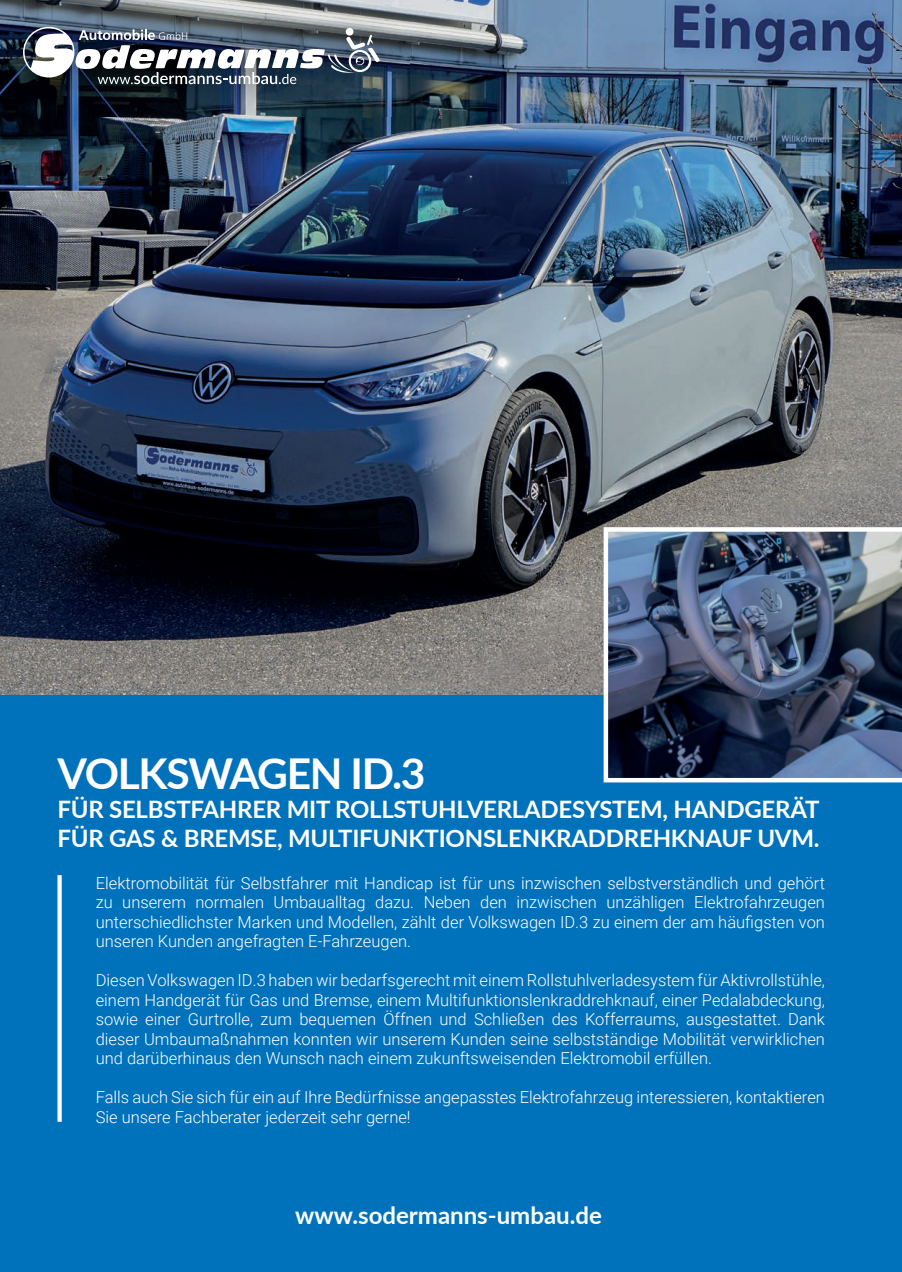
<style>
.page{position:relative;width:902px;height:1272px;background:#fff}
.page>*{position:absolute;margin:0;border:0;box-sizing:border-box;transform-origin:0 0}
.t1{font:700 42.45px "Lato";letter-spacing:-.03em;color:#fff}
.t2{font:700 24px/28.8px "Lato";letter-spacing:-.01em;color:#fff}
.t3{font:300 16.5px/19.5px "Roboto";color:#fff;text-align:justify}
</style>
<div class="page">
<img style="left:0;top:0;width:901px;height:695px">
<div style="left:0;top:695px;width:901px;height:576px;background:#0072bc"></div>
<div style="left:57px;top:875px;width:5px;height:246px;background:#fff"></div>
<img style="left:603px;top:527px;width:298px;height:255px">
<img style="left:0;top:0;width:409px;height:117px">
<svg style="left:23px;top:27px;width:356px;height:57px"></svg>
<h1 class="t1" style="left:57px;top:742px;width:369px">VOLKSWAGEN ID.3</h1>
<h2 class="t2" style="left:57px;top:794px;width:763px">FÜR SELBSTFAHRER MIT ROLLSTUHLVERLADESYSTEM, HANDGERÄT<br>FÜR GAS &amp; BREMSE, MULTIFUNKTIONSLENKRADDREHKNAUF UVM.</h2>
<p class="t3" style="left:96px;top:872px;width:730px">Elektromobilität für Selbstfahrer mit Handicap ist für uns inzwischen selbstverständlich und gehört zu unserem normalen Umbaualltag dazu. Neben den inzwischen unzähligen Elektrofahrzeugen unterschiedlichster Marken und Modellen, zählt der Volkswagen ID.3 zu einem der am häufigsten von unseren Kunden angefragten E-Fahrzeugen.</p>
<p class="t3" style="left:96px;top:969px;width:730px">Diesen Volkswagen ID.3 haben wir bedarfsgerecht mit einem Rollstuhlverladesystem für Aktivrollstühle, einem Handgerät für Gas und Bremse, einem Multifunktionslenkraddrehknauf, einer Pedalabdeckung, sowie einer Gurtrolle, zum bequemen Öffnen und Schließen des Kofferraums, ausgestattet. Dank dieser Umbaumaßnahmen konnten wir unserem Kunden seine selbstständige Mobilität verwirklichen und darüberhinaus den Wunsch nach einem zukunftsweisenden Elektromobil erfüllen.</p>
<p class="t3" style="left:96px;top:1086px;width:730px">Falls auch Sie sich für ein auf Ihre Bedürfnisse angepasstes Elektrofahrzeug interessieren, kontaktieren<br>Sie unsere Fachberater jederzeit sehr gerne!</p>
<h2 class="t2" style="left:295px;top:1200px;width:308px">www.sodermanns-umbau.de</h2>
</div>
